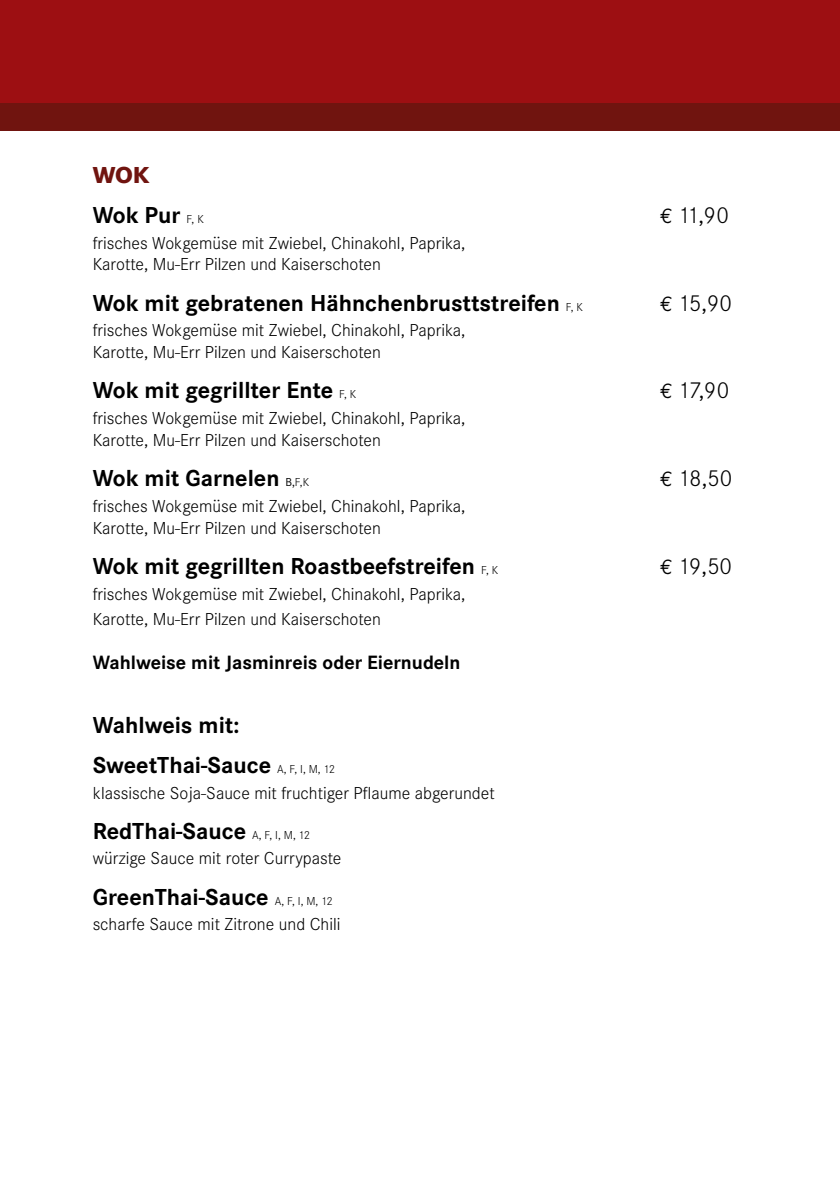
<style>
.page{position:relative;width:840px;height:1191px;background:#fff}
.page>*{position:absolute;margin:0;border:0;box-sizing:border-box;transform-origin:0 0}
.t1{font:700 24px/40.2px "Corporate S";color:#000}
.t2{font:300 24px "Corporate S";letter-spacing:-.045em;color:#000}
.t3{font:700 20px "Corporate S";color:#000}
.t4{font:300 18px/22px "Corporate S";color:#000}
.s1{font-weight:800;color:#70140f}
.s2{font-weight:300;font-size:12px}
.s3{font-family:"Euro Mono Std";font-weight:400;font-size:21px}
.s4{font-weight:400;font-size:12px}
</style>
<div class="page">
<div style="left:0;top:0;width:839px;height:110px;background:#9d0f12"></div>
<div style="left:0;top:103px;width:839px;height:27px;background:#70140f"></div>
<h1 class="t1" style="left:93px;top:155px;width:112px"><span class="s1">WOK<br></span>Wok Pur <span class="s2">F, K</span></h1>
<h1 class="t2" style="left:660px;top:202px;width:70px"><span class="s3">€</span> 11,90</h1>
<p class="t4" style="left:93px;top:232px;width:374px">frisches Wokgemüse mit Zwiebel, Chinakohl, Paprika,<br>Karotte, Mu-Err Pilzen und Kaiserschoten</p>
<h1 class="t1" style="left:93px;top:283px;width:491px">Wok mit gebratenen Hähnchenbrusttstreifen <span class="s2">F, K</span></h1>
<h1 class="t2" style="left:660px;top:289px;width:73px"><span class="s3">€</span> 15,90</h1>
<p class="t4" style="left:93px;top:319px;width:374px">frisches Wokgemüse mit Zwiebel, Chinakohl, Paprika,<br>Karotte, Mu-Err Pilzen und Kaiserschoten</p>
<h1 class="t1" style="left:93px;top:371px;width:265px">Wok mit gegrillter Ente <span class="s2">F, K</span></h1>
<h1 class="t2" style="left:660px;top:377px;width:70px"><span class="s3">€</span> 17,90</h1>
<p class="t4" style="left:93px;top:407px;width:374px">frisches Wokgemüse mit Zwiebel, Chinakohl, Paprika,<br>Karotte, Mu-Err Pilzen und Kaiserschoten</p>
<h1 class="t1" style="left:93px;top:458px;width:218px">Wok mit Garnelen <span class="s4">B,</span><span class="s2">F,K</span></h1>
<h1 class="t2" style="left:660px;top:465px;width:73px"><span class="s3">€</span> 18,50</h1>
<p class="t4" style="left:93px;top:495px;width:374px">frisches Wokgemüse mit Zwiebel, Chinakohl, Paprika,<br>Karotte, Mu-Err Pilzen und Kaiserschoten</p>
<h1 class="t1" style="left:93px;top:546px;width:407px">Wok mit gegrillten Roastbeefstreifen <span class="s2">F, K</span></h1>
<h1 class="t2" style="left:660px;top:553px;width:73px"><span class="s3">€</span> 19,50</h1>
<p class="t4" style="left:93px;top:581px;width:374px;line-height:25px">frisches Wokgemüse mit Zwiebel, Chinakohl, Paprika,<br>Karotte, Mu-Err Pilzen und Kaiserschoten</p>
<p class="t3" style="left:93px;top:651px;width:369px">Wahlweise mit Jasminreis oder Eiernudeln</p>
<h1 class="t1" style="left:93px;top:705px;width:244px">Wahlweis mit:<br>SweetThai-Sauce <span class="s2">A, F, I, M, 12</span></h1>
<p class="t4" style="left:93px;top:782px;width:403px">klassische Soja-Sauce mit fruchtiger Pflaume abgerundet</p>
<h1 class="t1" style="left:93px;top:811px;width:219px">RedThai-Sauce <span class="s2">A, F, I, M, 12</span></h1>
<p class="t4" style="left:93px;top:847px;width:250px">würzige Sauce mit roter Currypaste</p>
<h1 class="t1" style="left:93px;top:877px;width:241px">GreenThai-Sauce <span class="s2">A, F, I, M, 12</span></h1>
<p class="t4" style="left:93px;top:913px;width:249px">scharfe Sauce mit Zitrone und Chili</p>
</div>
